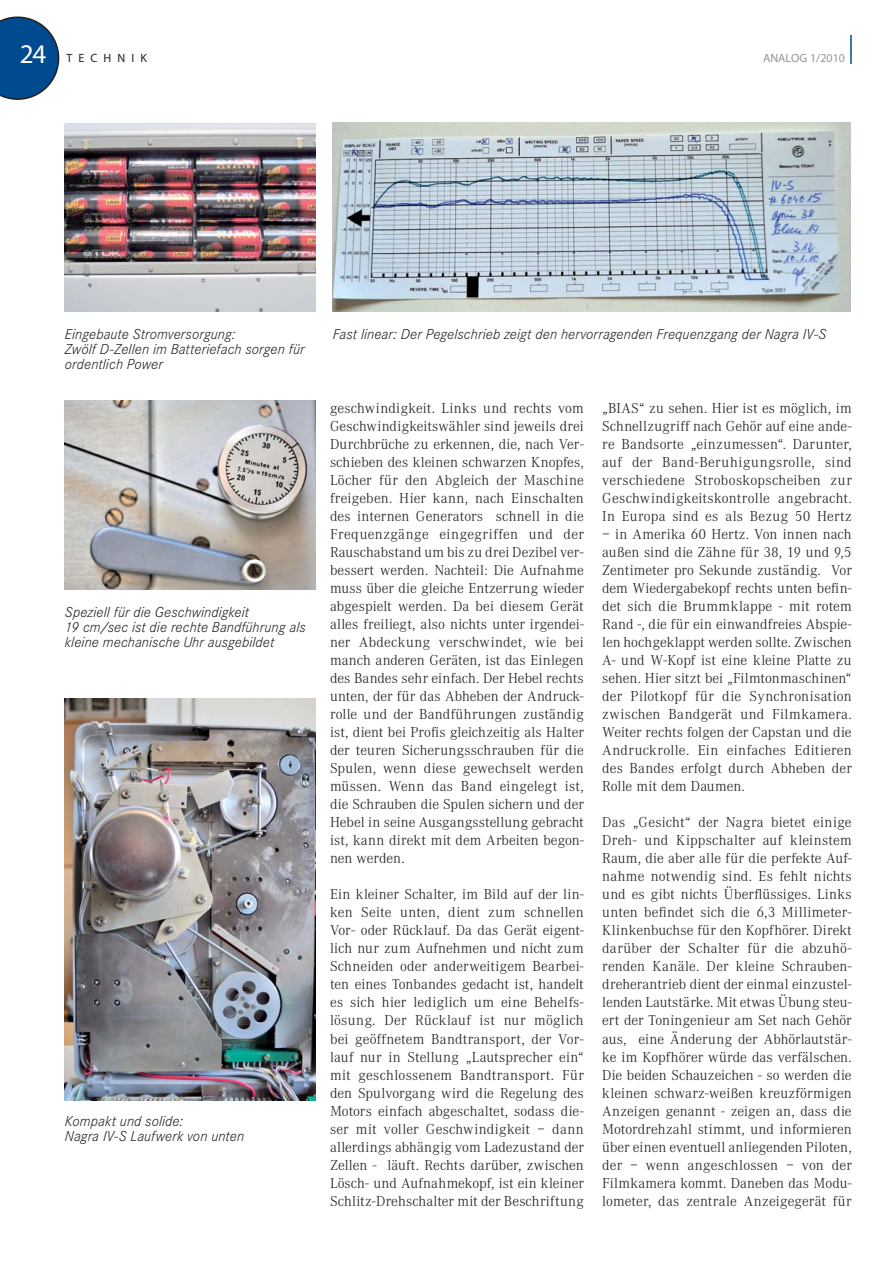
<style>
.page{position:relative;width:894px;height:1268px;background:#fff}
.page>*{position:absolute;margin:0;border:0;box-sizing:border-box;transform-origin:0 0}
.t1{font:27px "Myriad";color:#fff}
.t2{font:300 15px/18px "Corporate A";letter-spacing:.01em;color:#231f20;text-align:justify}
.t3{font:italic 300 15px/15px "Corporate S";letter-spacing:.005em;color:#231f20}
.t4{font:12px "Myriad";color:#939598}
.t5{font:12px "Myriad";letter-spacing:.51em;color:#231f20}
</style>
<div class="page">
<svg style="left:0;top:16px;width:59px;height:84px;background:#2b659b"></svg>
<svg style="left:850px;top:35px;width:1px;height:29px"></svg>
<img style="left:333px;top:123px;width:517px;height:189px">
<img style="left:65px;top:124px;width:251px;height:188px">
<img style="left:65px;top:698px;width:251px;height:402px">
<img style="left:65px;top:401px;width:251px;height:188px">
<h1 class="t1" style="left:20px;top:44px;width:28px">24</h1>
<p class="t5" style="left:66px;top:53px;width:82px">TECHNIK</p>
<p class="t4" style="left:763px;top:53px;width:83px">ANALOG 1/2010</p>
<p class="t3" style="left:65px;top:328px;width:241px">Eingebaute Stromversorgung:<br>Zwölf D-Zellen im Batteriefach sorgen für ordentlich Power</p>
<p class="t3" style="left:65px;top:605px;width:242px">Speziell für die Geschwindigkeit<br>19 cm/sec ist die rechte Bandführung als kleine mechanische Uhr ausgebildet</p>
<p class="t3" style="left:65px;top:1114px;width:181px">Kompakt und solide:<br>Nagra IV-S Laufwerk von unten</p>
<p class="t3" style="left:333px;top:328px;width:495px">Fast linear: Der Pegelschrieb zeigt den hervorragenden Frequenzgang der Nagra IV-S</p>
<p class="t2" style="left:330px;top:400px;width:255px">geschwindigkeit. Links und rechts vom Geschwindigkeitswähler sind jeweils drei Durchbrüche zu erkennen, die, nach Ver&shy;schieben des kleinen schwarzen Knopfes, Löcher für den Abgleich der Maschine freigeben. Hier kann, nach Einschalten des internen Generators schnell in die Frequenzgänge eingegriffen und der Rauschabstand um bis zu drei Dezibel ver&shy;bessert werden. Nachteil: Die Aufnahme muss über die gleiche Entzerrung wieder abgespielt werden. Da bei diesem Gerät alles freiliegt, also nichts unter irgendei&shy;ner Abdeckung verschwindet, wie bei manch anderen Geräten, ist das Einlegen des Bandes sehr einfach. Der Hebel rechts unten, der für das Abheben der Andruck&shy;rolle und der Bandführungen zuständig ist, dient bei Profis gleichzeitig als Halter der teuren Sicherungsschrauben für die Spulen, wenn diese gewechselt werden müssen. Wenn das Band eingelegt ist, die Schrauben die Spulen sichern und der Hebel in seine Ausgangsstellung gebracht ist, kann direkt mit dem Arbeiten begon&shy;nen werden.</p>
<p class="t2" style="left:330px;top:886px;width:255px">Ein kleiner Schalter, im Bild auf der lin&shy;ken Seite unten, dient zum schnellen Vor- oder Rücklauf. Da das Gerät eigent&shy;lich nur zum Aufnehmen und nicht zum Schneiden oder anderweitigem Bearbei&shy;ten eines Tonbandes gedacht ist, handelt es sich hier lediglich um eine Behelfs&shy;lösung. Der Rücklauf ist nur möglich bei geöffnetem Bandtransport, der Vor&shy;lauf nur in Stellung „Lautsprecher ein“ mit geschlossenem Bandtransport. Für den Spulvorgang wird die Regelung des Motors einfach abgeschaltet, sodass die&shy;ser mit voller Geschwindigkeit – dann allerdings abhängig vom Ladezustand der Zellen - läuft. Rechts darüber, zwischen Lösch- und Aufnahmekopf, ist ein kleiner Schlitz-Drehschalter mit der Beschriftung</p>
<p class="t2" style="left:602px;top:400px;width:251px">„BIAS“ zu sehen. Hier ist es möglich, im Schnellzugriff nach Gehör auf eine ande&shy;re Bandsorte „einzumessen“. Darunter, auf der Band-Beruhigungsrolle, sind verschiedene Stroboskopscheiben zur Geschwindigkeitskontrolle angebracht.<br>In Europa sind es als Bezug 50 Hertz</p>
<p class="t2" style="left:602px;top:526px;width:251px">– in Amerika 60 Hertz. Von innen nach außen sind die Zähne für 38, 19 und 9,5<br>Zentimeter pro Sekunde zuständig. Vor dem Wiedergabekopf rechts unten befin&shy;det sich die Brummklappe - mit rotem Rand -, die für ein einwandfreies Abspie&shy;len hochgeklappt werden sollte. Zwischen A- und W-Kopf ist eine kleine Platte zu sehen. Hier sitzt bei „Filmtonmaschinen“ der Pilotkopf für die Synchronisation zwischen Bandgerät und Filmkamera.<br>Weiter rechts folgen der Capstan und die Andruckrolle. Ein einfaches Editieren des Bandes erfolgt durch Abheben der Rolle mit dem Daumen.</p>
<p class="t2" style="left:602px;top:814px;width:251px">Das „Gesicht“ der Nagra bietet einige Dreh- und Kippschalter auf kleinstem Raum, die aber alle für die perfekte Auf&shy;nahme notwendig sind. Es fehlt nichts und es gibt nichts Überflüssiges. Links unten befindet sich die 6,3 Millimeter-Klinkenbuchse für den Kopfhörer. Direkt darüber der Schalter für die abzuhö&shy;renden Kanäle. Der kleine Schrauben&shy;dreherantrieb dient der einmal einzustel&shy;lenden Lautstärke. Mit etwas Übung steu&shy;ert der Toningenieur am Set nach Gehör aus, eine Änderung der Abhörlautstär&shy;ke im Kopfhörer würde das verfälschen.<br>Die beiden Schauzeichen - so werden die kleinen schwarz-weißen kreuzförmigen Anzeigen genannt - zeigen an, dass die Motordrehzahl stimmt, und informieren über einen eventuell anliegenden Piloten, der – wenn angeschlossen – von der Filmkamera kommt. Daneben das Modu&shy;lometer, das zentrale Anzeigegerät für</p>
</div>
